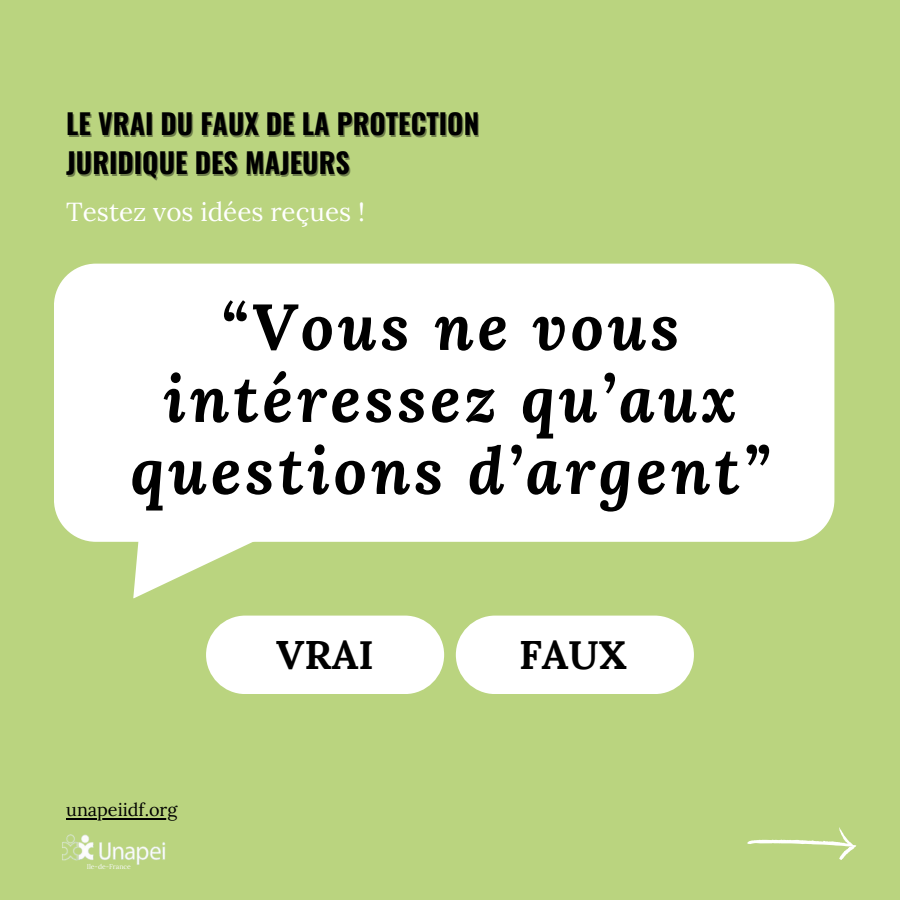
<style>
.page{position:relative;width:900px;height:900px;background:#bad47f}
.page>*{position:absolute;margin:0;border:0;box-sizing:border-box;transform-origin:0 0}
.t1{font:italic 700 65px/72px "Lora";letter-spacing:.06em;color:#000;text-align:center}
.t2{font:700 39.9px "Lora";color:#000}
.t3{font:700 27.9px "Oswald";color:#000}
.t4{font:26px "Lora";color:#fff}
.t5{font:18px "Lora";color:#000}
.t6{font:6.9px "Lora";color:#f7f9f8}
</style>
<div class="page">
<svg style="left:747px;top:827px;width:110px;height:33px"></svg>
<img style="left:62px;top:834px;width:104px;height:31px">
<svg style="left:133px;top:542px;width:120px;height:57px"></svg>
<div style="left:206px;top:616px;width:238px;height:78px;background:#fff;border-radius:39px"></div>
<div style="left:456px;top:616px;width:238px;height:78px;background:#fff;border-radius:39px"></div>
<div style="left:54px;top:264px;width:780px;height:278px;background:#fff;border-radius:42px"></div>
<hr style="left:66px;top:818px;width:111px;height:1px;background:#000">
<h2 class="t3" style="left:66px;top:102px;width:415px">LE VRAI DU FAUX DE LA PROTECTION</h2>
<h2 class="t3" style="left:66px;top:141px;width:285px">JURIDIQUE DES MAJEURS</h2>
<p class="t4" style="left:66px;top:195px;width:300px">Testez vos idées reçues !</p>
<h1 class="t1" style="left:131px;top:289px;width:640px">“Vous ne vous intéressez qu’aux questions d’argent”</h1>
<h5 class="t5" style="left:66px;top:798px;width:113px">unapeiidf.org</h5>
<h4 class="t6" style="left:87px;top:862px;width:46px">Ile-de-France</h4>
<p class="t2" style="left:276px;top:629px;width:99px">VRAI</p>
<p class="t2" style="left:519px;top:629px;width:109px">FAUX</p>
</div>
